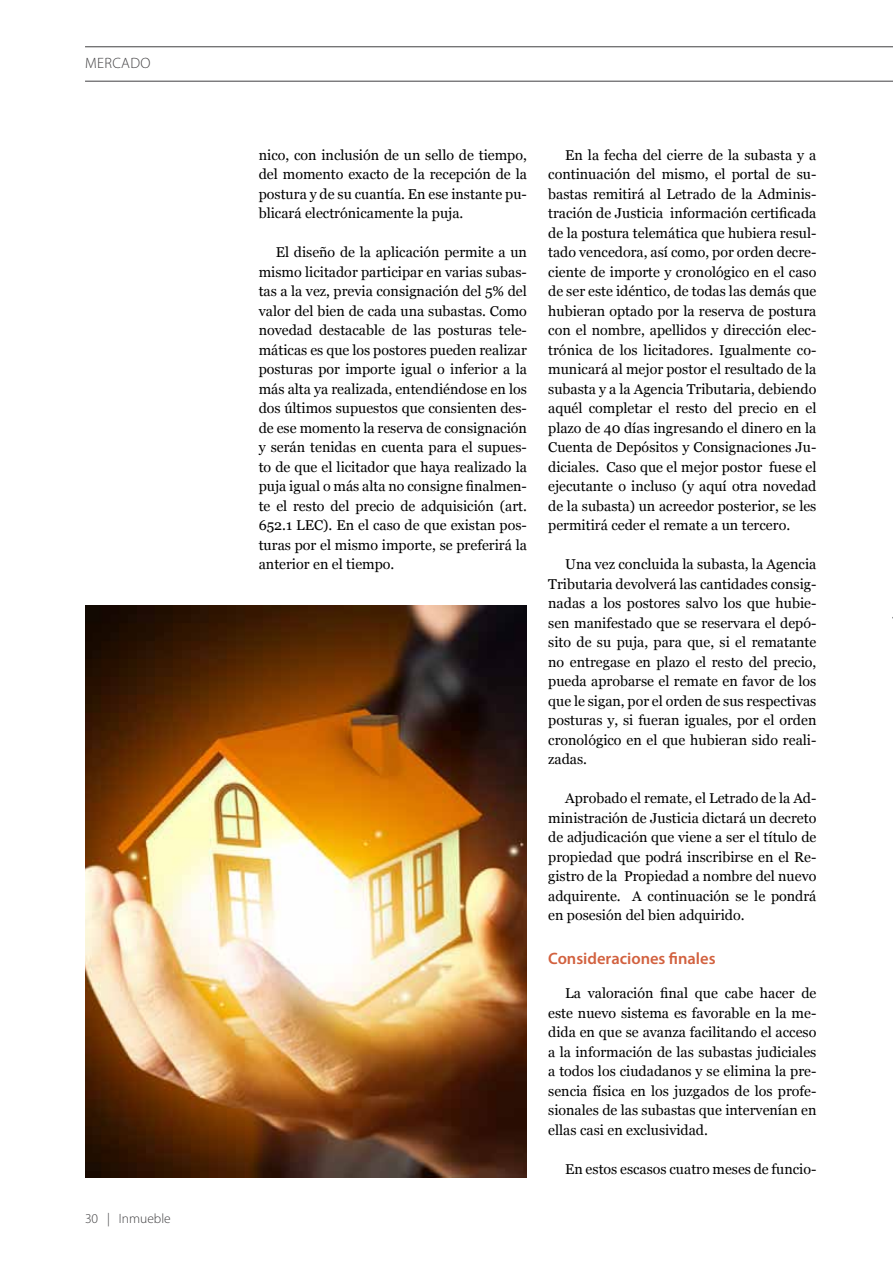
<style>
.page{position:relative;width:893px;height:1263px;background:#fff}
.page>*{position:absolute;margin:0;border:0;box-sizing:border-box;transform-origin:0 0}
.t1{font:600 16.5px "Myriad Pro";color:#d2613f}
.t2{font:300 15px "Myriad Pro";letter-spacing:.02em;color:#414042}
.t3{font:14.25px/19.5px "Georgia";color:#000;text-align:justify}
.t4{font:300 13.5px "Myriad Pro";color:#414042}
</style>
<div class="page">
<hr style="left:85px;top:47px;width:808px;height:1px;background:#414042">
<hr style="left:85px;top:81px;width:808px;height:1px;background:#414042">
<img style="left:85px;top:605px;width:442px;height:573px">
<p class="t2" style="left:85px;top:55px;width:67px">MERCADO</p>
<p class="t4" style="left:85px;top:1211px;width:87px">30 | INMUEBLE</p>
<p class="t3" style="left:259px;top:145px;width:270px">nico, con inclusión de un sello de tiempo, del momento exacto de la recepción de la postura y de su cuantía. En ese instante pu&shy;blicará electrónicamente la puja.</p>
<p class="t3" style="left:259px;top:242px;width:270px;text-indent:17px">El diseño de la aplicación permite a un mismo licitador participar en varias subas&shy;tas a la vez, previa consignación del 5% del valor del bien de cada una subastas. Como novedad destacable de las posturas tele&shy;máticas es que los postores pueden realizar posturas por importe igual o inferior a la más alta ya realizada, entendiéndose en los dos últimos supuestos que consienten des&shy;de ese momento la reserva de consignación y serán tenidas en cuenta para el supues&shy;to de que el licitador que haya realizado la puja igual o más alta no consigne finalmen&shy;te el resto del precio de adquisición (art.<br>652.1 LEC). En el caso de que existan pos&shy;turas por el mismo importe, se preferirá la anterior en el tiempo.</p>
<p class="t3" style="left:548px;top:144px;width:270px;text-indent:17px">En la fecha del cierre de la subasta y a continuación del mismo, el portal de su&shy;bastas remitirá al Letrado de la Adminis&shy;tración de Justicia información certificada de la postura telemática que hubiera resul&shy;tado vencedora, así como, por orden decre&shy;ciente de importe y cronológico en el caso de ser este idéntico, de todas las demás que hubieran optado por la reserva de postura con el nombre, apellidos y dirección elec&shy;trónica de los licitadores. Igualmente co&shy;municará al mejor postor el resultado de la subasta y a la Agencia Tributaria, debiendo aquél completar el resto del precio en el plazo de 40 días ingresando el dinero en la Cuenta de Depósitos y Consignaciones Ju&shy;diciales. Caso que el mejor postor fuese el ejecutante o incluso (y aquí otra novedad de la subasta) un acreedor posterior, se les permitirá ceder el remate a un tercero.</p>
<p class="t3" style="left:548px;top:554px;width:270px;text-indent:17px">Una vez concluida la subasta, la Agencia Tributaria devolverá las cantidades consig&shy;nadas a los postores salvo los que hubie&shy;sen manifestado que se reservara el depó&shy;sito de su puja, para que, si el rematante no entregase en plazo el resto del precio, pueda aprobarse el remate en favor de los que le sigan, por el orden de sus respectivas posturas y, si fueran iguales, por el orden cronológico en el que hubieran sido reali&shy;zadas.</p>
<p class="t3" style="left:548px;top:788px;width:270px;text-indent:17px">Aprobado el remate, el Letrado de la Ad&shy;ministración de Justicia dictará un decreto de adjudicación que viene a ser el título de propiedad que podrá inscribirse en el Re&shy;gistro de la Propiedad a nombre del nuevo adquirente. A continuación se le pondrá en posesión del bien adquirido.</p>
<p class="t1" style="left:548px;top:948px;width:169px">Consideraciones finales</p>
<p class="t3" style="left:548px;top:983px;width:270px;text-indent:17px">La valoración final que cabe hacer de este nuevo sistema es favorable en la me&shy;dida en que se avanza facilitando el acceso a la información de las subastas judiciales a todos los ciudadanos y se elimina la pre&shy;sencia física en los juzgados de los profe&shy;sionales de las subastas que intervenían en ellas casi en exclusividad.</p>
<p class="t3" style="left:565px;top:1159px;width:253px">En estos escasos cuatro meses de funcio-</p>
</div>
